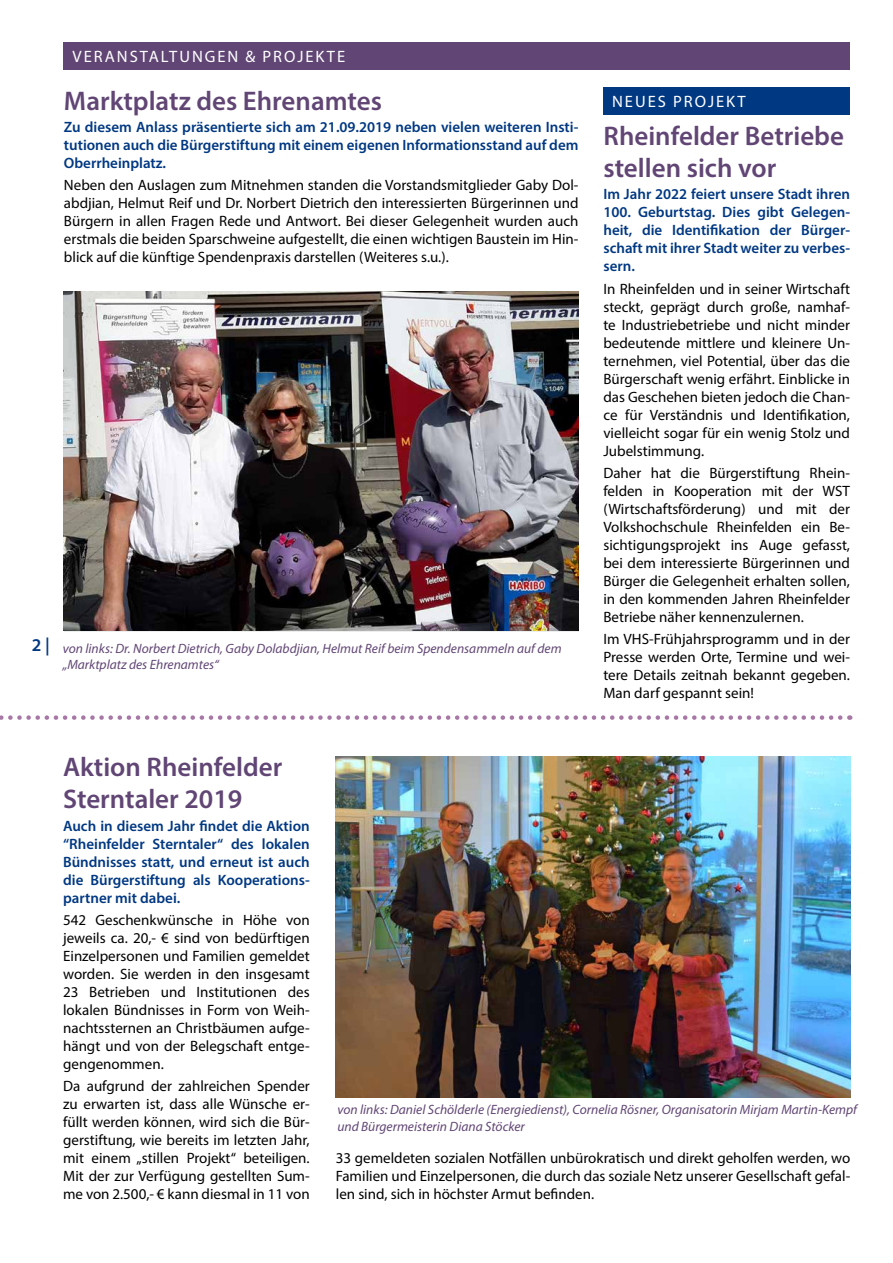
<style>
.page{position:relative;width:893px;height:1263px;background:#fff}
.page>*{position:absolute;margin:0;border:0;box-sizing:border-box;transform-origin:0 0}
.t1{font:600 27px/32.4px "Myriad Pro";color:#614675}
.t2{font:16.5px "Myriad Pro";letter-spacing:.12em;color:#fff}
.t3{font:15px/18px "Myriad Pro";color:#000;text-align:justify}
.t4{font:600 15px/18px "Myriad Pro";color:#003882;text-align:justify}
.t5{font:italic 13.5px/16.2px "Myriad Pro";color:#614675}
.s1{font-weight:600;font-style:normal;font-size:18px;color:#003882}
</style>
<div class="page">
<img style="left:64px;top:291px;width:514px;height:339px">
<div style="left:64px;top:42px;width:786px;height:28px;background:#614675"></div>
<svg style="left:0;top:715px;width:840px;height:5px"></svg>
<img style="left:336px;top:757px;width:514px;height:340px">
<div style="left:603px;top:87px;width:247px;height:28px;background:#003882"></div>
<p class="t2" style="left:73px;top:46px;width:24px">Veranstaltungen</p>
<p class="t2" style="left:245px;top:46px;width:39px">&amp; Projekte</p>
<h1 class="t1" style="left:64px;top:84px;width:320px">Marktplatz des Ehrenamtes</h1>
<p class="t4" style="left:64px;top:118px;width:516px">Zu diesem Anlass präsentierte sich am 21.09.2019 neben vielen weiteren Insti&shy;tutionen auch die Bürgerstiftung mit einem eigenen Informationsstand auf dem Oberrheinplatz.</p>
<p class="t3" style="left:64px;top:176px;width:516px">Neben den Auslagen zum Mitnehmen standen die Vorstandsmitglieder Gaby Dol&shy;abdjian, Helmut Reif und Dr. Norbert Dietrich den interessierten Bürgerinnen und Bürgern in allen Fragen Rede und Antwort. Bei dieser Gelegenheit wurden auch erstmals die beiden Sparschweine aufgestellt, die einen wichtigen Baustein im Hin&shy;blick auf die künftige Spendenpraxis darstellen (Weiteres s.u.).</p>
<p class="t5" style="left:63px;top:640px;width:500px;text-indent:-31px"><span class="s1">2 |</span> von links: Dr. Norbert Dietrich, Gaby Dolabdjian, Helmut Reif beim Spendensammeln auf dem „Marktplatz des Ehrenamtes“</p>
<p class="t2" style="left:612px;top:92px;width:24px">Neues</p>
<p class="t2" style="left:673px;top:92px;width:22px">Projekt</p>
<h1 class="t1" style="left:603px;top:119px;width:242px">Rheinfelder Betriebe stellen sich vor</h1>
<p class="t4" style="left:603px;top:185px;width:248px">Im Jahr 2022 feiert unsere Stadt ihren 100. Geburtstag. Dies gibt Gelegen&shy;heit, die Identifikation der Bürger&shy;schaft mit ihrer Stadt weiter zu verbes&shy;sern.</p>
<p class="t3" style="left:603px;top:279px;width:248px">In Rheinfelden und in seiner Wirtschaft steckt, geprägt durch große, namhaf&shy;te Industriebetriebe und nicht minder bedeutende mittlere und kleinere Un&shy;ternehmen, viel Potential, über das die Bürgerschaft wenig erfährt. Einblicke in das Geschehen bieten jedoch die Chan&shy;ce für Verständnis und Identifikation, vielleicht sogar für ein wenig Stolz und Jubelstimmung.</p>
<p class="t3" style="left:603px;top:463px;width:248px">Daher hat die Bürgerstiftung Rhein&shy;felden in Kooperation mit der WST (Wirtschaftsförderung) und mit der Volkshochschule Rheinfelden ein Be&shy;sichtigungsprojekt ins Auge gefasst, bei dem interessierte Bürgerinnen und Bürger die Gelegenheit erhalten sollen, in den kommenden Jahren Rheinfelder Betriebe näher kennenzulernen.</p>
<p class="t3" style="left:603px;top:630px;width:248px">Im VHS-Frühjahrsprogramm und in der Presse werden Orte, Termine und wei&shy;tere Details zeitnah bekannt gegeben.<br>Man darf gespannt sein!</p>
<h1 class="t1" style="left:63px;top:750px;width:221px">Aktion Rheinfelder<br>Sterntaler 2019</h1>
<p class="t4" style="left:63px;top:816px;width:248px">Auch in diesem Jahr findet die Aktion “Rheinfelder Sterntaler“ des lokalen Bündnisses statt, und erneut ist auch die Bürgerstiftung als Kooperations&shy;partner mit dabei.</p>
<p class="t3" style="left:63px;top:911px;width:248px">542 Geschenkwünsche in Höhe von jeweils ca. 20,- € sind von bedürftigen Einzelpersonen und Familien gemeldet worden. Sie werden in den insgesamt 23 Betrieben und Institutionen des lokalen Bündnisses in Form von Weih&shy;nachtssternen an Christbäumen aufge&shy;hängt und von der Belegschaft entge&shy;gengenommen.</p>
<p class="t3" style="left:63px;top:1077px;width:248px">Da aufgrund der zahlreichen Spender zu erwarten ist, dass alle Wünsche er&shy;füllt werden können, wird sich die Bür&shy;gerstiftung, wie bereits im letzten Jahr, mit einem „stillen Projekt“ beteiligen.<br>Mit der zur Verfügung gestellten Sum&shy;me von 2.500,- € kann diesmal in 11 von</p>
<p class="t5" style="left:337px;top:1101px;width:521px">von links: Daniel Schölderle (Energiedienst), Cornelia Rösner, Organisatorin Mirjam Martin-Kempf und Bürgermeisterin Diana Stöcker</p>
<p class="t3" style="left:336px;top:1149px;width:516px">33 gemeldeten sozialen Notfällen unbürokratisch und direkt geholfen werden, wo Familien und Einzelpersonen, die durch das soziale Netz unserer Gesellschaft gefal&shy;len sind, sich in höchster Armut befinden.</p>
</div>
